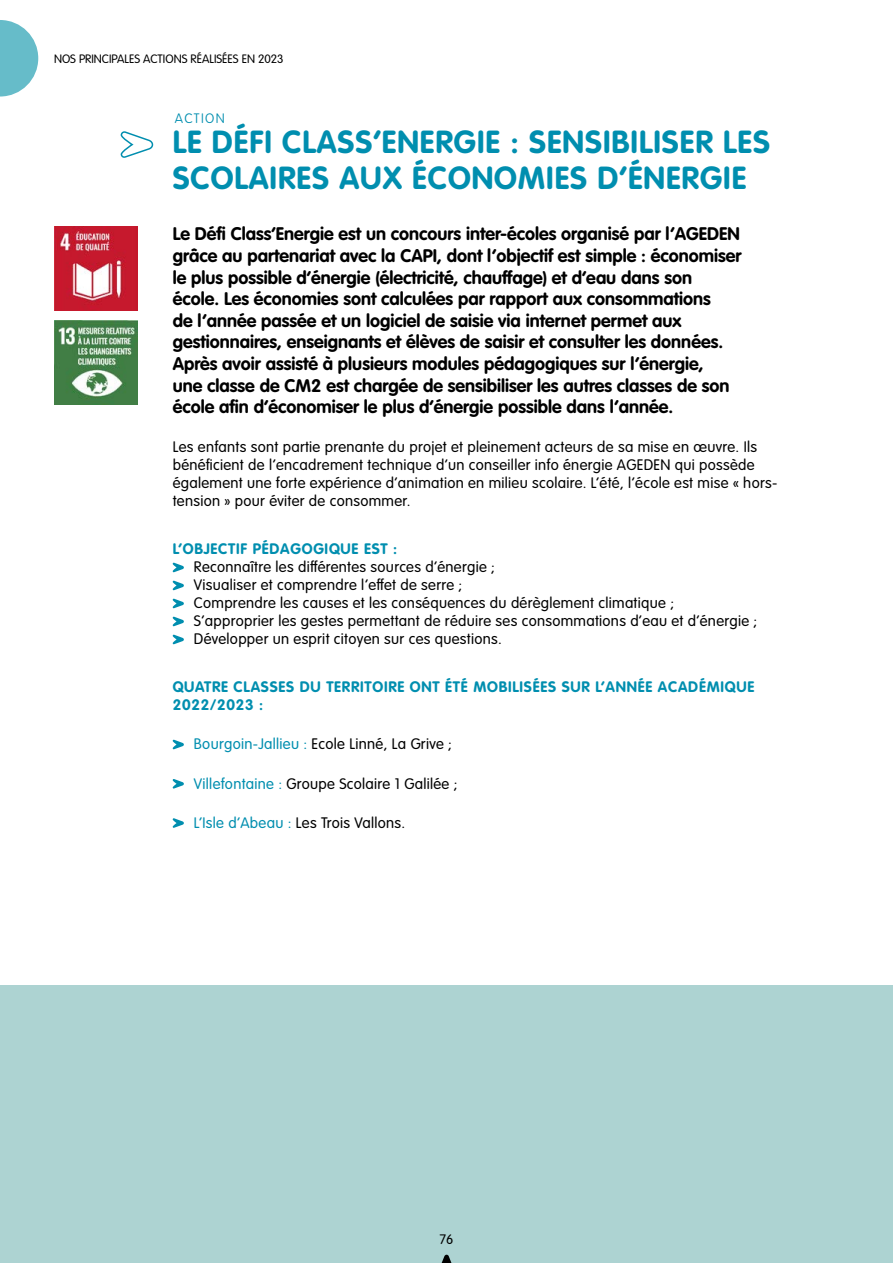
<style>
.page{position:relative;width:893px;height:1263px;background:#fff}
.page>*{position:absolute;margin:0;border:0;box-sizing:border-box;transform-origin:0 0}
.ACTION_Titre{font:700 31.5px/36px "VAG Rounded LT Pro";letter-spacing:.03em;color:#008eaf}
.ACTION_Intro{font:700 18px/21.6px "VAG Rounded LT Pro";color:#000}
.ACTION_Puces{font:300 15px "VAG Rounded LT Pro";letter-spacing:.02em;color:#000}
.ACTION_Corps{font:300 15px/18px "VAG Rounded LT Pro";letter-spacing:.02em;color:#000}
.ACTION_sous-titre{font:700 15px/18px "VAG Rounded LT Pro";letter-spacing:.05em;color:#008eaf}
.ACTION_Titre-2{font:100 13.5px "VAG Rounded LT Pro";letter-spacing:.1em;color:#008eaf}
.t1{font:300 13.5px "VAG Rounded LT Pro";color:#000}
.t2{font:300 12px "VAG Rounded LT Pro";color:#000}
.s1{color:#008eaf}
</style>
<div class="page">
<div style="left:0;top:986px;width:893px;height:277px;background:#add3d2"></div>
<svg style="left:441px;top:1255px;width:11px;height:8px"></svg>
<svg style="left:0;top:20px;width:38px;height:77px"></svg>
<svg style="left:173px;top:563px;width:11px;height:9px"></svg>
<svg style="left:173px;top:581px;width:11px;height:9px"></svg>
<svg style="left:173px;top:599px;width:11px;height:9px"></svg>
<svg style="left:173px;top:617px;width:11px;height:9px"></svg>
<svg style="left:173px;top:635px;width:11px;height:9px"></svg>
<svg style="left:173px;top:740px;width:11px;height:9px"></svg>
<svg style="left:173px;top:779px;width:11px;height:9px"></svg>
<svg style="left:173px;top:818px;width:11px;height:10px"></svg>
<svg style="left:120px;top:131px;width:34px;height:27px"></svg>
<img style="left:54px;top:227px;width:83px;height:83px">
<img style="left:54px;top:321px;width:83px;height:83px">
<p class="t2" style="left:54px;top:52px;width:231px">NOS PRINCIPALES ACTIONS RÉALISÉES EN 2023</p>
<p class="ACTION_Titre-2" style="left:175px;top:110px;width:51px">ACTION</p>
<p class="ACTION_Titre" style="left:173px;top:124px;width:599px">LE DÉFI CLASS’ENERGIE : SENSIBILISER LES<br>SCOLAIRES AUX ÉCONOMIES D’ÉNERGIE</p>
<p class="ACTION_Intro" style="left:173px;top:223px;width:570px">Le Défi Class’Energie est un concours inter-écoles organisé par l’AGEDEN grâce au partenariat avec la CAPI, dont l’objectif est simple : économiser le plus possible d’énergie (électricité, chauffage) et d’eau dans son école. Les économies sont calculées par rapport aux consommations<br>de l’année passée et un logiciel de saisie via internet permet aux gestionnaires, enseignants et élèves de saisir et consulter les données.<br>Après avoir assisté à plusieurs modules pédagogiques sur l’énergie,<br>une classe de CM2 est chargée de sensibiliser les autres classes de son école afin d’économiser le plus d’énergie possible dans l’année.</p>
<p class="ACTION_Corps" style="left:173px;top:439px;width:606px">Les enfants sont partie prenante du projet et pleinement acteurs de sa mise en œuvre. Ils bénéficient de l’encadrement technique d’un conseiller info énergie AGEDEN qui possède également une forte expérience d’animation en milieu scolaire. L’été, l’école est mise « hors&shy;tension » pour éviter de consommer.</p>
<p class="ACTION_sous-titre" style="left:173px;top:540px;width:226px">L’OBJECTIF PÉDAGOGIQUE EST :</p>
<p class="ACTION_Puces" style="left:194px;top:558px;width:302px">Reconnaître les différentes sources d’énergie ;</p>
<p class="ACTION_Puces" style="left:194px;top:576px;width:270px">Visualiser et comprendre l’effet de serre ;</p>
<p class="ACTION_Puces" style="left:194px;top:594px;width:482px">Comprendre les causes et les conséquences du dérèglement climatique ;</p>
<p class="ACTION_Puces" style="left:194px;top:612px;width:565px">S’approprier les gestes permettant de réduire ses consommations d’eau et d’énergie ;</p>
<p class="ACTION_Puces" style="left:194px;top:630px;width:309px">Développer un esprit citoyen sur ces questions.</p>
<p class="ACTION_sous-titre" style="left:173px;top:678px;width:583px">QUATRE CLASSES DU TERRITOIRE ONT ÉTÉ MOBILISÉES SUR L’ANNÉE ACADÉMIQUE<br>2022/2023 :</p>
<p class="ACTION_Puces" style="left:194px;top:735px;width:259px"><span class="s1">Bourgoin-Jallieu :</span> Ecole Linné, La Grive ;</p>
<p class="ACTION_Puces" style="left:194px;top:774px;width:265px"><span class="s1">Villefontaine :</span> Groupe Scolaire 1 Galilée ;</p>
<p class="ACTION_Puces" style="left:194px;top:814px;width:213px"><span class="s1">L’Isle d’Abeau :</span> Les Trois Vallons.</p>
<p class="t1" style="left:439px;top:1231px;width:15px">76</p>
</div>
